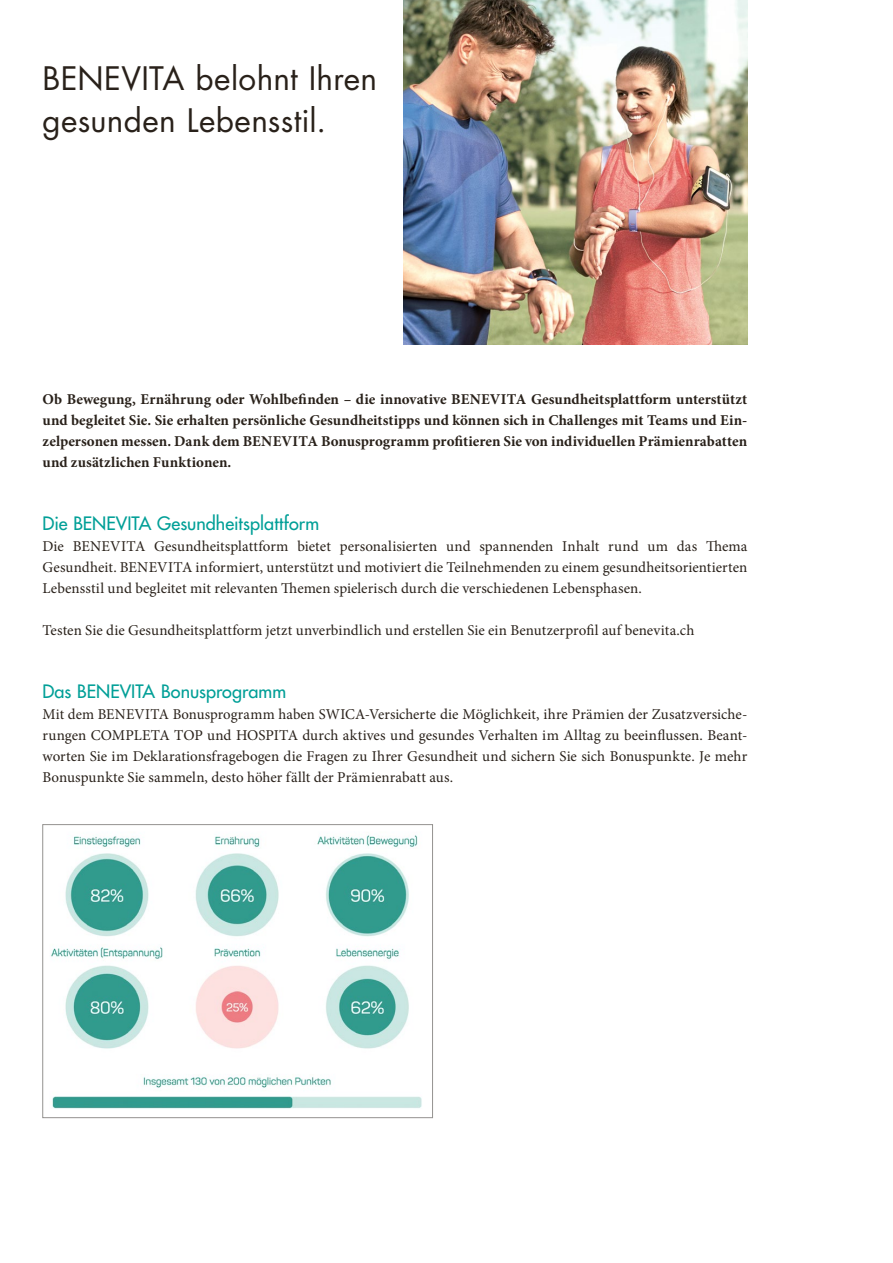
<style>
.page{position:relative;width:893px;height:1263px;background:#fff}
.page>*{position:absolute;margin:0;border:0;box-sizing:border-box;transform-origin:0 0}
.t1{font:31.5px/42px "Futura Std";letter-spacing:.01em;color:#29211a}
.t2{font:500 18px "Futura Std";letter-spacing:.005em;color:#009f97}
.t3{font:15px/21px "Minion Pro";color:#29211a;text-align:justify}
.t4{font:700 15px/21px "Minion Pro";letter-spacing:.005em;color:#29211a;text-align:justify}
</style>
<div class="page">
<img style="left:403px;top:0;width:344px;height:344px">
<img style="left:51px;top:835px;width:371px;height:274px">
<div style="left:43px;top:824px;width:390px;height:294px;border:1px solid #949290"></div>
<h1 class="t1" style="left:43px;top:58px;width:336px">BENEVITA belohnt Ihren gesunden Lebensstil.</h1>
<p class="t4" style="left:43px;top:389px;width:706px">Ob Bewegung, Ernährung oder Wohlbefinden – die innovative BENEVITA Gesundheitsplattform unterstützt und begleitet Sie. Sie erhalten persönliche Gesundheitstipps und können sich in Challenges mit Teams und Ein&shy;zelpersonen messen. Dank dem BENEVITA Bonusprogramm profitieren Sie von individuellen Prämienrabatten und zusätzlichen Funktionen.</p>
<p class="t2" style="left:43px;top:512px;width:278px">Die BENEVITA Gesundheitsplattform</p>
<p class="t3" style="left:43px;top:536px;width:706px">Die BENEVITA Gesundheitsplattform bietet personalisierten und spannenden Inhalt rund um das Thema Gesundheit. BENEVITA informiert, unterstützt und motiviert die Teilnehmenden zu einem gesundheitsorientierten Lebensstil und begleitet mit relevanten Themen spielerisch durch die verschiedenen Lebensphasen.</p>
<p class="t3" style="left:43px;top:620px;width:653px">Testen Sie die Gesundheitsplattform jetzt unverbindlich und erstellen Sie ein Benutzerprofil auf benevita.ch</p>
<p class="t2" style="left:43px;top:680px;width:245px">Das BENEVITA Bonusprogramm</p>
<p class="t3" style="left:43px;top:704px;width:706px">Mit dem BENEVITA Bonusprogramm haben SWICA-Versicherte die Möglichkeit, ihre Prämien der Zusatzversiche&shy;rungen COMPLETA TOP und HOSPITA durch aktives und gesundes Verhalten im Alltag zu beeinflussen. Beant&shy;worten Sie im Deklarationsfragebogen die Fragen zu Ihrer Gesundheit und sichern Sie sich Bonuspunkte. Je mehr Bonuspunkte Sie sammeln, desto höher fällt der Prämienrabatt aus.</p>
</div>
